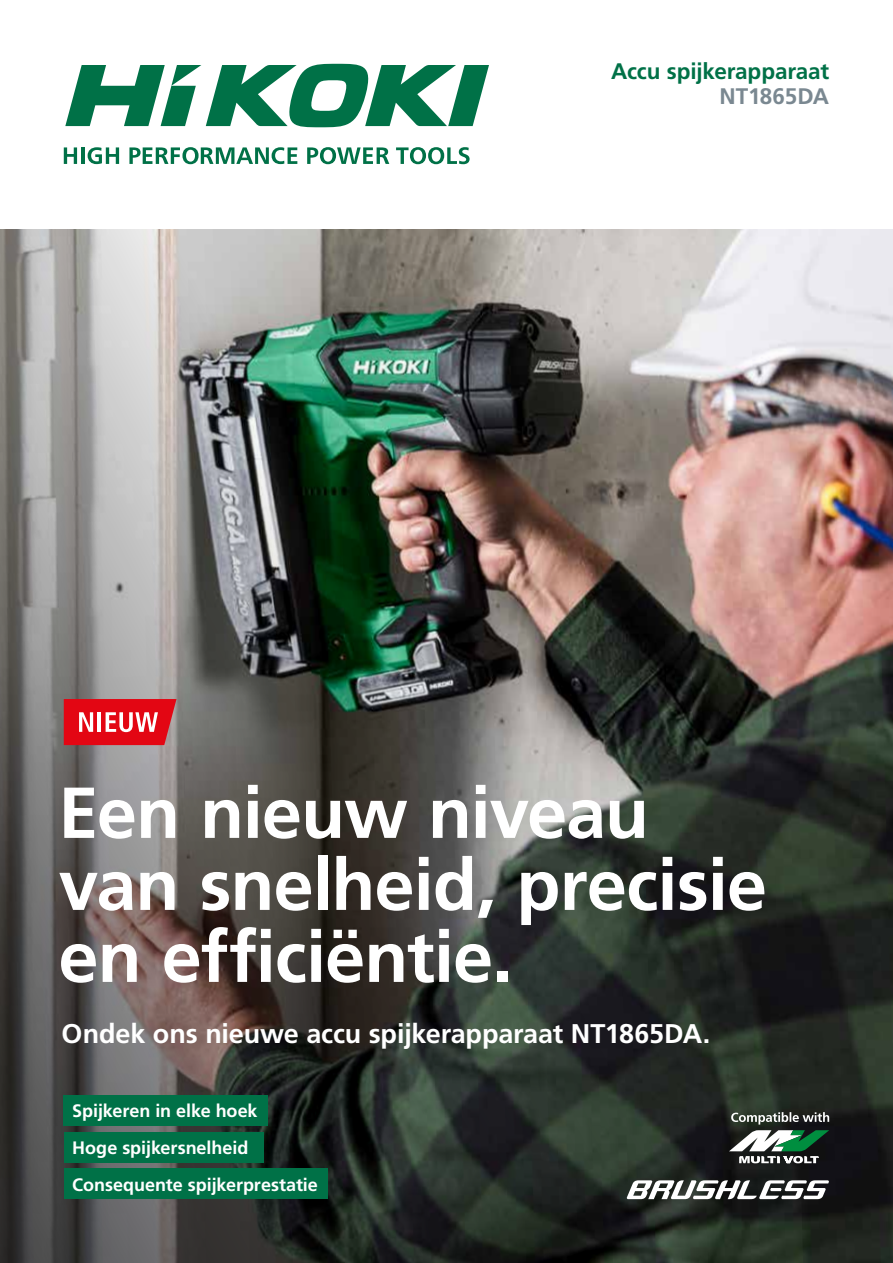
<style>
.page{position:relative;width:893px;height:1263px;background:#fff}
.page>*{position:absolute;margin:0;border:0;box-sizing:border-box;transform-origin:0 0}
.t1{font:700 72px/72px "Frutiger LT Std";letter-spacing:-.015em;color:#fff}
.t2{font:700 27px "Frutiger LT Std";letter-spacing:-.005em;color:#fff}
.t3{font:700 22.5px "Frutiger LT Std";letter-spacing:-.01em;color:#007147}
.t4{font:700 22.5px "Frutiger LT Std";letter-spacing:-.01em;color:#7a8891}
.t5{font:700 18px/36.9px "Frutiger LT Std";color:#fff}
</style>
<div class="page">
<img style="left:0;top:230px;width:893px;height:1033px">
<svg style="left:626px;top:1180px;width:203px;height:19px"></svg>
<svg style="left:729px;top:1130px;width:100px;height:33px"></svg>
<svg style="left:731px;top:1112px;width:98px;height:12px"></svg>
<svg style="left:64px;top:147px;width:13px;height:17px"></svg>
<hr style="left:81px;top:147px;width:4px;height:17px;background:#007147">
<svg style="left:88px;top:147px;width:31px;height:17px"></svg>
<svg style="left:129px;top:147px;width:168px;height:17px"></svg>
<svg style="left:307px;top:147px;width:82px;height:17px"></svg>
<svg style="left:396px;top:147px;width:74px;height:17px"></svg>
<svg style="left:65px;top:64px;width:424px;height:63px"></svg>
<div style="left:64px;top:1132px;width:200px;height:30px;background:#007147"></div>
<div style="left:64px;top:1169px;width:263px;height:30px;background:#007147"></div>
<div style="left:64px;top:1095px;width:204px;height:30px;background:#007147"></div>
<svg style="left:64px;top:699px;width:113px;height:46px;background:#e3333d"></svg>
<p class="t3" style="left:611px;top:58px;width:220px">Accu spijkerapparaat</p>
<p class="t4" style="left:720px;top:82px;width:111px">NT1865DA</p>
<h1 class="t1" style="left:58px;top:777px;width:710px">Een nieuw niveau van snelheid, precisie en efficiëntie.</h1>
<h2 class="t2" style="left:62px;top:1018px;width:650px">Ondek ons nieuwe accu spijkerapparaat NT1865DA.</h2>
<p class="t5" style="left:72px;top:1092px;width:187px">Spijkeren in elke hoek</p>
<p class="t5" style="left:72px;top:1129px;width:247px">Hoge spijkersnelheid<br>Consequente spijkerprestatie</p>
</div>
